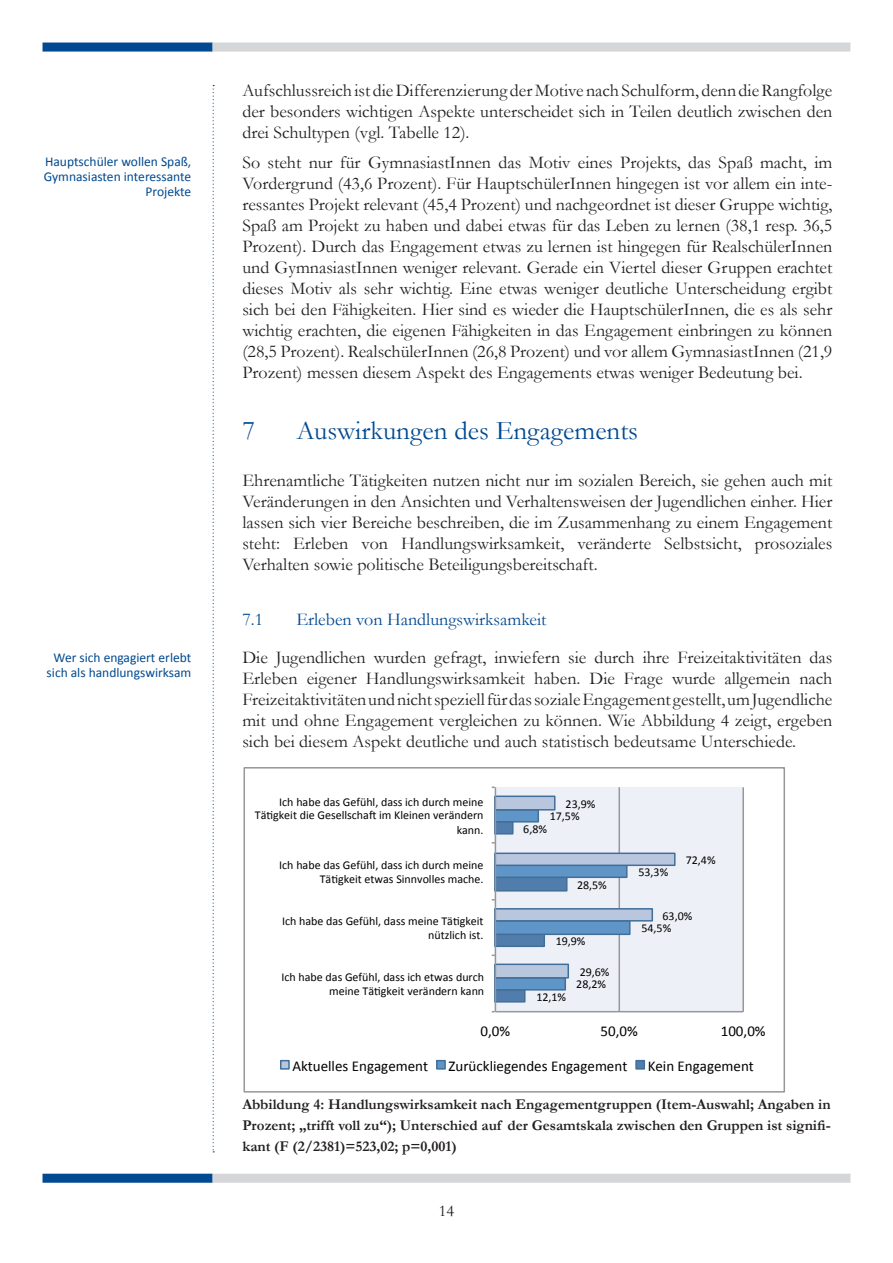
<style>
.page{position:relative;width:893px;height:1263px;background:#fff}
.page>*{position:absolute;margin:0;border:0;box-sizing:border-box;transform-origin:0 0}
.t1{font:27px "Garamond";color:#014990}
.t2{font:18px/21px "Garamond";color:#231f20;text-align:justify}
.t3{font:18px "Garamond";color:#014990}
.t4{font:16.5px "Garamond";color:#231f20}
.t5{font:700 15px/21px "Garamond";color:#231f20;text-align:justify}
.t6{font:15px "Calibri";color:#000}
.t7{font:13.5px/15px "Calibri";color:#014990;text-align:right}
.t8{font:12px/13.5px "Calibri";color:#000;text-align:right}
</style>
<div class="page">
<div style="left:43px;top:1174px;width:170px;height:9px;background:#014990;border:2px solid #014990"></div>
<svg style="left:213px;top:85px;width:1px;height:1067px"></svg>
<div style="left:213px;top:1174px;width:637px;height:9px;background:#d5d6d8;border:2px solid #d5d6d8"></div>
<div style="left:43px;top:43px;width:170px;height:9px;background:#014990;border:2px solid #014990"></div>
<div style="left:213px;top:43px;width:637px;height:9px;background:#d5d6d8;border:2px solid #d5d6d8"></div>
<div style="left:495px;top:787px;width:248px;height:225px;background:#edf0f6"></div>
<hr style="left:618px;top:787px;width:2px;height:225px;background:#979797">
<hr style="left:742px;top:787px;width:2px;height:225px;background:#979797">
<hr style="left:495px;top:1011px;width:248px;height:1px;background:#979797">
<hr style="left:495px;top:787px;width:1px;height:225px;background:#979797">
<svg style="left:492px;top:795px;width:184px;height:208px"></svg>
<div style="left:281px;top:1061px;width:8px;height:8px;background:#b8c6de"></div>
<div style="left:280px;top:1060px;width:10px;height:10px;border:2px solid #426f9a"></div>
<div style="left:437px;top:1061px;width:8px;height:8px;background:#6095c8"></div>
<div style="left:436px;top:1060px;width:10px;height:10px;border:2px solid #426f9a"></div>
<div style="left:636px;top:1061px;width:8px;height:8px;background:#507dac"></div>
<div style="left:635px;top:1060px;width:10px;height:10px;border:2px solid #426f9a"></div>
<div style="left:243px;top:767px;width:542px;height:325px;border:2px solid #979797"></div>
<p class="t7" style="left:44px;top:154px;width:149px">Hauptschüler wollen Spaß,<br>Gymnasiasten interessante<br>Projekte</p>
<p class="t7" style="left:47px;top:650px;width:146px;text-align:center">Wer sich engagiert erlebt sich als handlungswirksam</p>
<p class="t2" style="left:242px;top:79px;width:591px">Aufschlussreich ist die Differenzierung der Motive nach Schulform, denn die Rangfolge der besonders wichtigen Aspekte unterscheidet sich in Teilen deutlich zwischen den drei Schultypen (vgl. Tabelle 12).</p>
<p class="t2" style="left:242px;top:151px;width:592px">So steht nur für GymnasiastInnen das Motiv eines Projekts, das Spaß macht, im Vordergrund (43,6 Prozent). Für HauptschülerInnen hingegen ist vor allem ein inte&shy;ressantes Projekt relevant (45,4 Prozent) und nachgeordnet ist dieser Gruppe wichtig, Spaß am Projekt zu haben und dabei etwas für das Leben zu lernen (38,1 resp. 36,5<br>Prozent). Durch das Engagement etwas zu lernen ist hingegen für RealschülerInnen und GymnasiastInnen weniger relevant. Gerade ein Viertel dieser Gruppen erachtet dieses Motiv als sehr wichtig. Eine etwas weniger deutliche Unterscheidung ergibt sich bei den Fähigkeiten. Hier sind es wieder die HauptschülerInnen, die es als sehr wichtig erachten, die eigenen Fähigkeiten in das Engagement einbringen zu können (28,5 Prozent). RealschülerInnen (26,8 Prozent) und vor allem GymnasiastInnen (21,9<br>Prozent) messen diesem Aspekt des Engagements etwas weniger Bedeutung bei.</p>
<h1 class="t1" style="left:242px;top:415px;width:14px">7</h1>
<h1 class="t1" style="left:296px;top:415px;width:343px">Auswirkungen des Engagements</h1>
<p class="t2" style="left:242px;top:469px;width:591px">Ehrenamtliche Tätigkeiten nutzen nicht nur im sozialen Bereich, sie gehen auch mit Veränderungen in den Ansichten und Verhaltensweisen der Jugendlichen einher. Hier lassen sich vier Bereiche beschreiben, die im Zusammenhang zu einem Engagement steht: Erleben von Handlungswirksamkeit, veränderte Selbstsicht, prosoziales Verhalten sowie politische Beteiligungsbereitschaft.</p>
<p class="t3" style="left:242px;top:609px;width:22px">7.1</p>
<p class="t3" style="left:296px;top:609px;width:252px">Erleben von Handlungswirksamkeit</p>
<p class="t2" style="left:242px;top:647px;width:591px">Die Jugendlichen wurden gefragt, inwiefern sie durch ihre Freizeitaktivitäten das Erleben eigener Handlungswirksamkeit haben. Die Frage wurde allgemein nach Freizeitaktivitäten und nicht speziell für das soziale Engagement gestellt, um Jugendliche mit und ohne Engagement vergleichen zu können. Wie Abbildung 4 zeigt, ergeben sich bei diesem Aspekt deutliche und auch statistisch bedeutsame Unterschiede.</p>
<p class="t8" style="left:255px;top:795px;width:230px">Ich habe das Gefühl, dass ich durch meine<br>ABCgkeit die GesellschaK im Kleinen FerBndern</p>
<p class="t8" style="left:457px;top:823px;width:28px">kann.</p>
<p class="t8" style="left:566px;top:797px;width:31px">23,9%</p>
<p class="t8" style="left:550px;top:809px;width:31px">17,5%</p>
<p class="t8" style="left:523px;top:822px;width:25px">6,8%</p>
<p class="t8" style="left:279px;top:858px;width:206px">Ich habe das Gefühl, dass ich durch meine<br>ABCgkeit etwas IinnFJlles mache.</p>
<p class="t8" style="left:577px;top:878px;width:31px">28,5%</p>
<p class="t8" style="left:638px;top:865px;width:31px">53,3%</p>
<p class="t8" style="left:686px;top:853px;width:31px">72,4%</p>
<p class="t8" style="left:282px;top:914px;width:203px">Ich habe das Gefühl, dass meine ABCgkeit nützlich ist.</p>
<p class="t8" style="left:556px;top:934px;width:31px">19,9%</p>
<p class="t8" style="left:662px;top:909px;width:31px">63,0%</p>
<p class="t8" style="left:641px;top:922px;width:31px">54,5%</p>
<p class="t8" style="left:281px;top:970px;width:204px">Ich habe das Gefühl, dass ich etwas durch meine ABCgkeit FerBndern kann</p>
<p class="t8" style="left:536px;top:990px;width:31px">12,1%</p>
<p class="t8" style="left:580px;top:965px;width:31px">29,6%</p>
<p class="t8" style="left:576px;top:978px;width:31px">28,2%</p>
<p class="t6" style="left:480px;top:1022px;width:31px">0,0%</p>
<p class="t6" style="left:601px;top:1022px;width:39px">50,0%</p>
<p class="t6" style="left:721px;top:1022px;width:46px">100,0%</p>
<p class="t6" style="left:292px;top:1056px;width:137px">Aktuelles Engagement</p>
<p class="t6" style="left:448px;top:1056px;width:180px">Zurückliegendes Engagement</p>
<p class="t6" style="left:648px;top:1056px;width:108px">Kein Engagement</p>
<p class="t5" style="left:242px;top:1094px;width:590px">Abbildung 4: Handlungswirksamkeit nach Engagementgruppen (Item-Auswahl; Angaben in Prozent; „trifft voll zu“); Unterschied auf der Gesamtskala zwischen den Gruppen ist signifi&shy;kant (F (2/2381)=523,02; p=0,001)</p>
<p class="t4" style="left:439px;top:1201px;width:17px">14</p>
</div>
